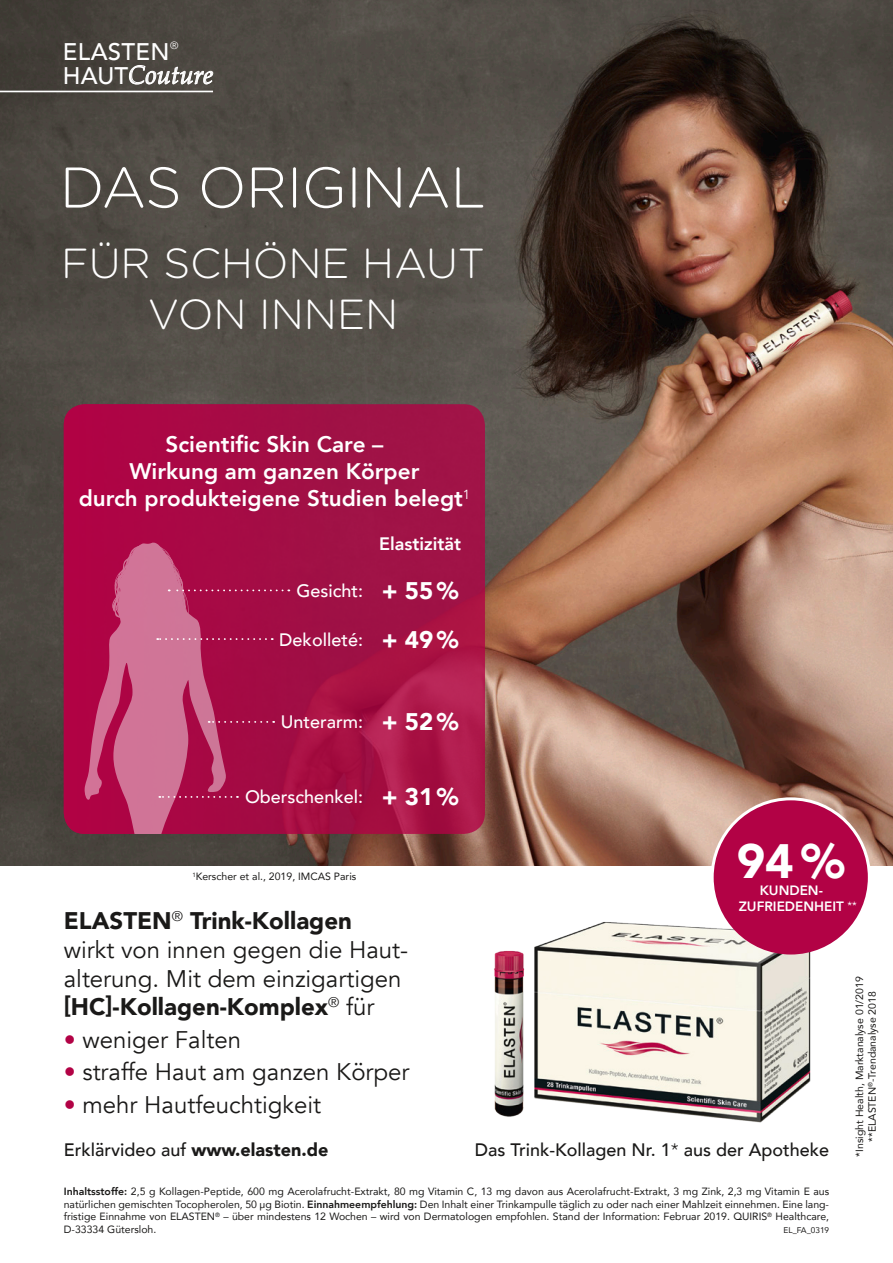
<style>
.page{position:relative;width:893px;height:1263px;background:#fff}
.page>*{position:absolute;margin:0;border:0;box-sizing:border-box;transform-origin:0 0}
.t1{font:300 57.3px "Gotham Rounded";letter-spacing:-.01em;color:#fff}
.t2{font:900 48.15px "Avenir";color:#fff}
.t3{font:300 42px/50.8px "Gotham Rounded";color:#fff;text-align:center}
.t4{font:italic 25.65px "Palatino";color:#fff}
.t5{font:24px/28.8px "Avenir";color:#1a1918}
.t6{font:900 24px/48.8px "Avenir";color:#fff}
.t7{font:500 24px "Avenir";letter-spacing:.015em;color:#fff}
.t8{font:800 22.5px/27px "Avenir";color:#fff;text-align:center}
.t9{font:500 18px "Avenir";color:#1a1918}
.t10{font:500 18px "Avenir";color:#fff}
.t11{font:800 18px "Avenir";color:#fff}
.t12{font:800 13.5px/16.2px "Avenir";color:#fff}
.t13{font:10.5px/12.6px "Avenir";color:#1a1918;text-align:justify}
.t14{font:10.5px "Avenir";color:#fff}
.t15{font:8.25px "Avenir";color:#1a1918}
.s1{font-family:"Avenir";font-weight:500;font-style:normal;font-size:24px}
.s2{font-weight:900}
.s3{color:#b20245}
.s4{font-weight:400;font-size:10.5px}
.s5{font-weight:300}
.s6{font-weight:800}
</style>
<div class="page">
<img style="left:0;top:0;width:893px;height:865px">
<svg style="left:64px;top:404px;width:421px;height:430px;background:#a60f45"></svg>
<svg style="left:84px;top:541px;width:205px;height:293px;background:#b63062"></svg>
<img style="left:494px;top:902px;width:346px;height:221px">
<div style="left:714px;top:800px;width:154px;height:154px;background:#b20245;border-radius:50%"></div>
<svg style="left:129px;top:65px;width:84px;height:20px;background:#7c7874"></svg>
<hr style="left:0;top:91px;width:213px;height:1px;background:#fff">
<h3 class="t7" style="left:63px;top:30px;width:108px">ELASTEN</h3>
<p class="t14" style="left:170px;top:39px;width:10px">®</p>
<h3 class="t4" style="left:63px;top:53px;width:152px"><span class="s1">HAUT</span>Couture</h3>
<h1 class="t1" style="left:60px;top:149px;width:428px">DAS ORIGINAL</h1>
<h3 class="t3" style="left:61px;top:236px;width:425px">FÜR SCHÖNE HAUT<br>VON INNEN</h3>
<h3 class="t8" style="left:79px;top:431px;width:393px">Scientific Skin Care –<br>Wirkung am ganzen Körper<br>durch produkteigene Studien belegt<sup>1</sup></h3>
<h3 class="t10" style="left:296px;top:575px;width:68px">Gesicht:</h3>
<h3 class="t10" style="left:279px;top:624px;width:85px">Dekolleté:</h3>
<h3 class="t11" style="left:379px;top:530px;width:84px">Elastizität</h3>
<h3 class="t6" style="left:382px;top:565px;width:78px">+ 55% + 49%</h3>
<h3 class="t10" style="left:281px;top:707px;width:84px">Unterarm:</h3>
<h3 class="t6" style="left:382px;top:697px;width:78px">+ 52%</h3>
<h3 class="t10" style="left:245px;top:782px;width:120px">Oberschenkel:</h3>
<h3 class="t6" style="left:382px;top:772px;width:78px">+ 31%</h3>
<p class="t13" style="left:192px;top:870px;width:165px"><sup>1</sup>Kerscher et al., 2019, IMCAS Paris</p>
<h3 class="t5" style="left:64px;top:907px;width:346px"><span class="s2">ELASTEN</span><sup>®</sup> <span class="s2">Trink-Kollagen </span>wirkt von innen gegen die Haut&shy;alterung. Mit dem einzigartigen <span class="s2">[HC]-Kollagen-Komplex</span><sup>®</sup> für</h3>
<h3 class="t5" style="left:64px;top:1025px;width:179px"><span class="s3">•</span> weniger Falten</h3>
<h3 class="t5" style="left:64px;top:1058px;width:347px"><span class="s3">•</span> straffe Haut am ganzen Körper</h3>
<h3 class="t5" style="left:64px;top:1090px;width:259px"><span class="s3">•</span> mehr Hautfeuchtigkeit</h3>
<h3 class="t9" style="left:64px;top:1134px;width:266px">Erklärvideo auf <span class="s2">www.elasten.de</span></h3>
<h2 class="t2" style="left:737px;top:820px;width:109px">94%</h2>
<p class="t12" style="left:739px;top:882px;width:120px;text-indent:21px">KUNDEN-<br>ZUFRIEDENHEIT <span class="s4">**</span></p>
<h3 class="t9" style="left:475px;top:1134px;width:356px">Das Trink-Kollagen Nr. 1<span class="s5">*</span> aus der Apotheke</h3>
<p class="t13" style="left:853px;top:1157px;width:182px;text-align:center;rotate:-90deg">*Insight Health, Marktanalyse 01/2019 **ELASTEN<sup>®</sup>-Trendanalyse 2018</p>
<p class="t13" style="left:64px;top:1185px;width:767px"><span class="s6">Inhaltsstoffe:</span> 2,5 g Kollagen-Peptide, 600 mg Acerolafrucht-Extrakt, 80 mg Vitamin C, 13 mg davon aus Acerolafrucht-Extrakt, 3 mg Zink, 2,3 mg Vitamin E aus natürlichen gemischten Tocopherolen, 50 µg Biotin. <span class="s6">Einnahmeempfehlung:</span> Den Inhalt einer Trinkampulle täglich zu oder nach einer Mahlzeit einnehmen. Eine lang&shy;fristige Einnahme von ELASTEN<sup>®</sup> – über mindestens 12 Wochen – wird von Dermatologen empfohlen. Stand der Information: Februar 2019. QUIRIS<sup>®</sup> Healthcare, D-33334 Gütersloh.</p>
<p class="t15" style="left:784px;top:1223px;width:47px">EL_FA_0319</p>
</div>
